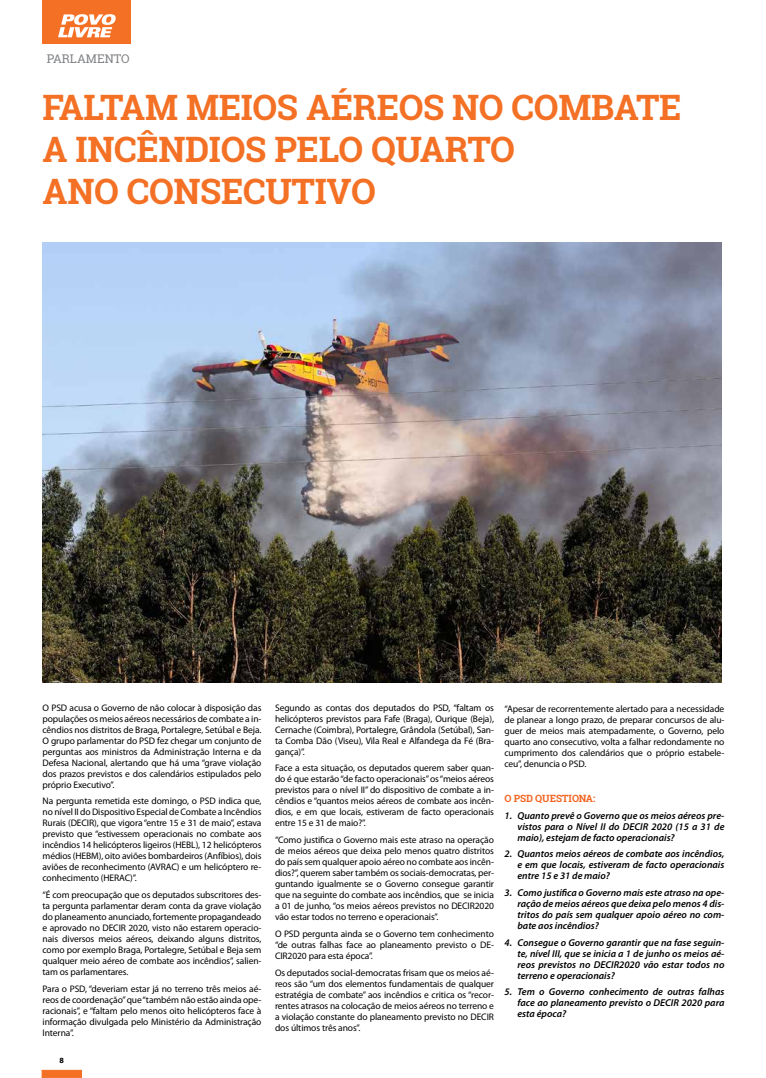
<style>
.page{position:relative;width:766px;height:1078px;background:#fff}
.page>*{position:absolute;margin:0;border:0;box-sizing:border-box;transform-origin:0 0}
.t1{font:700 35px/42px "Roboto Slab";letter-spacing:-.01em;color:#f37024}
.t2{font:12px "Roboto Slab";color:#808285}
.t3{font:italic 600 10px/11px "Myriad Pro";color:#000;text-align:justify}
.t4{font:700 10px "Roboto Slab";letter-spacing:-.01em;color:#f26522}
.t5{font:9.5px/11px "Myriad Pro";letter-spacing:-.01em;color:#000;text-align:justify}
.t6{font:700 8px "Myriad Pro";color:#000}
</style>
<div class="page">
<div style="left:42px;top:1069px;width:40px;height:8px;background:#f37024;border:1px solid #f37024"></div>
<img style="left:43px;top:242px;width:678px;height:440px">
<div style="left:43px;top:0;width:88px;height:44px;background:#f37024"></div>
<svg style="left:58px;top:14px;width:58px;height:23px"></svg>
<p class="t2" style="left:47px;top:51px;width:84px">PARLAMENTO</p>
<h1 class="t1" style="left:43px;top:85px;width:640px">FALTAM MEIOS AÉREOS NO COMBATE<br>A INCÊNDIOS PELO QUARTO<br>ANO CONSECUTIVO</h1>
<p class="t5" style="left:43px;top:701px;width:220px">O PSD acusa o Governo de não colocar à disposição das populações os meios aéreos necessários de combate a in&shy;cêndios nos distritos de Braga, Portalegre, Setúbal e Beja.<br>O grupo parlamentar do PSD fez chegar um conjunto de perguntas aos ministros da Administração Interna e da Defesa Nacional, alertando que há uma “grave violação dos prazos previstos e dos calendários estipulados pelo próprio Executivo”.</p>
<p class="t5" style="left:43px;top:795px;width:220px">Na pergunta remetida este domingo, o PSD indica que, no nível II do Dispositivo Especial de Combate a Incêndios Rurais (DECIR), que vigora “entre 15 e 31 de maio”, estava previsto que “estivessem operacionais no combate aos incêndios 14 helicópteros ligeiros (HEBL), 12 helicópteros médios (HEBM), oito aviões bombardeiros (Anfíbios), dois aviões de reconhecimento (AVRAC) e um helicóptero re&shy;conhecimento (HERAC)”.</p>
<p class="t5" style="left:43px;top:889px;width:220px">“É com preocupação que os deputados subscritores des&shy;ta pergunta parlamentar deram conta da grave violação do planeamento anunciado, fortemente propagandeado e aprovado no DECIR 2020, visto não estarem operacio&shy;nais diversos meios aéreos, deixando alguns distritos, como por exemplo Braga, Portalegre, Setúbal e Beja sem qualquer meio aéreo de combate aos incêndios”, salien&shy;tam os parlamentares.</p>
<p class="t5" style="left:43px;top:982px;width:220px">Para o PSD, “deveriam estar já no terreno três meios aé&shy;reos de coordenação” que “também não estão ainda ope&shy;racionais”, e “faltam pelo menos oito helicópteros face à informação divulgada pelo Ministério da Administração Interna”.</p>
<p class="t6" style="left:60px;top:1054px;width:6px">8</p>
<p class="t5" style="left:275px;top:701px;width:220px">Segundo as contas dos deputados do PSD, “faltam os helicópteros previstos para Fafe (Braga), Ourique (Beja), Cernache (Coimbra), Portalegre, Grândola (Setúbal), San&shy;ta Comba Dão (Viseu), Vila Real e Alfandega da Fé (Bra&shy;gança)”.</p>
<p class="t5" style="left:275px;top:762px;width:220px">Face a esta situação, os deputados querem saber quan&shy;do é que estarão “de facto operacionais” os “meios aéreos previstos para o nível II” do dispositivo de combate a in&shy;cêndios e “quantos meios aéreos de combate aos incên&shy;dios, e em que locais, estiveram de facto operacionais entre 15 e 31 de maio?”.</p>
<p class="t5" style="left:275px;top:834px;width:220px">“Como justifica o Governo mais este atraso na operação de meios aéreos que deixa pelo menos quatro distritos do país sem qualquer apoio aéreo no combate aos incên&shy;dios?”, querem saber também os sociais-democratas, per&shy;guntando igualmente se o Governo consegue garantir que na seguinte do combate aos incêndios, que se inicia a 01 de junho, “os meios aéreos previstos no DECIR2020 vão estar todos no terreno e operacionais”.</p>
<p class="t5" style="left:275px;top:927px;width:220px">O PSD pergunta ainda se o Governo tem conhecimento “de outras falhas face ao planeamento previsto o DE-CIR2020 para esta época”.</p>
<p class="t5" style="left:275px;top:966px;width:220px">Os deputados social-democratas frisam que os meios aé&shy;reos são “um dos elementos fundamentais de qualquer estratégia de combate” aos incêndios e critica os “recor&shy;rentes atrasos na colocação de meios aéreos no terreno e a violação constante do planeamento previsto no DECIR dos últimos três anos”.</p>
<p class="t5" style="left:504px;top:702px;width:221px">“Apesar de recorrentemente alertado para a necessidade de planear a longo prazo, de preparar concursos de alu&shy;guer de meios mais atempadamente, o Governo, pelo quarto ano consecutivo, volta a falhar redondamente no cumprimento dos calendários que o próprio estabele&shy;ceu”, denuncia o PSD.</p>
<p class="t4" style="left:504px;top:791px;width:92px">O PSD QUESTIONA:</p>
<p class="t3" style="left:517px;top:809px;width:208px;text-indent:-13px">1. Quanto prevê o Governo que os meios aéreos pre&shy;vistos para o Nível II do DECIR 2020 (15 a 31 de maio), estejam de facto operacionais?</p>
<p class="t3" style="left:517px;top:848px;width:208px;text-indent:-13px">2. Quantos meios aéreos de combate aos incêndios, e em que locais, estiveram de facto operacionais entre 15 e 31 de maio?</p>
<p class="t3" style="left:517px;top:886px;width:208px;text-indent:-13px">3. Como justifica o Governo mais este atraso na ope&shy;ração de meios aéreos que deixa pelo menos 4 dis&shy;tritos do país sem qualquer apoio aéreo no com&shy;bate aos incêndios?</p>
<p class="t3" style="left:517px;top:936px;width:208px;text-indent:-13px">4. Consegue o Governo garantir que na fase seguin&shy;te, nível III, que se inicia a 1 de junho os meios aé&shy;reos previstos no DECIR2020 vão estar todos no terreno e operacionais?</p>
<p class="t3" style="left:517px;top:986px;width:208px;text-indent:-13px">5. Tem o Governo conhecimento de outras falhas face ao planeamento previsto o DECIR 2020 para esta época?</p>
</div>
